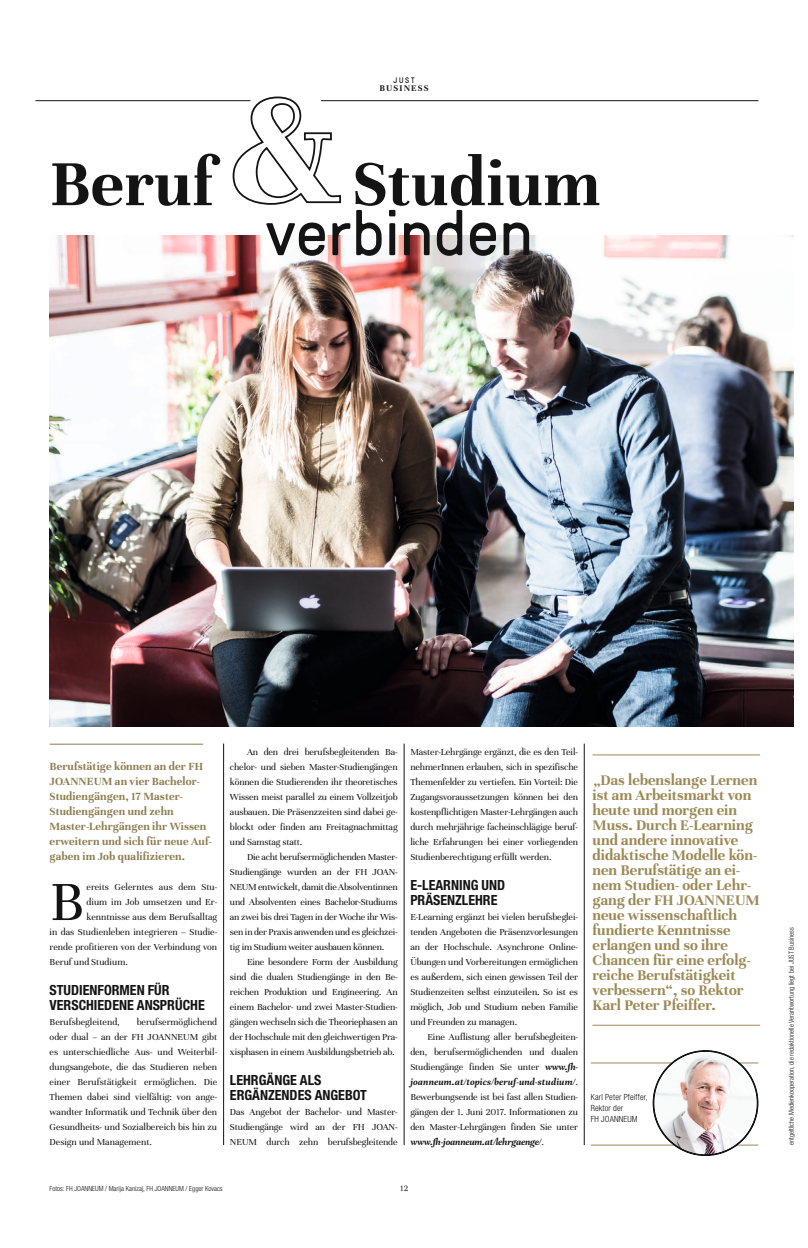
<style>
.page{position:relative;width:808px;height:1248px;background:#fff}
.page>*{position:absolute;margin:0;border:0;box-sizing:border-box;transform-origin:0 0}
.t1{font:700 70px "Unna";letter-spacing:.01em;color:#131413}
.t2{font:64px "GT Pressura Trial";letter-spacing:.015em;color:#131413}
.t3{font:60.3px "Unna";color:#131413}
.t4{font:700 16px/15px "Unna";color:#9c8955}
.t5{font:700 condensed 14px/15px "Helvetica Neue LT Std";color:#131413}
.t6{font:700 12px/15px "Unna";letter-spacing:.01em;color:#8e7d51}
.t7{font:10px/15px "Unna";letter-spacing:-.01em;color:#131413;text-align:justify}
.t8{font:700 9.5px "Unna";letter-spacing:.12em;color:#131413}
.t9{font:9px "Unna";color:#131413}
.t10{font:300 condensed 8.5px/11px "Helvetica Neue LT Std";letter-spacing:.02em;color:#131413}
.t11{font:8px "GT Pressura Trial";color:#131413}
.t12{font:300 condensed 7px "Helvetica Neue LT Std";color:#131413}
.s1{font-weight:700;font-style:italic}
</style>
<div class="page">
<img style="left:50px;top:236px;width:744px;height:490px">
<hr style="left:223px;top:743px;width:1px;height:401px;background:#131413">
<hr style="left:404px;top:743px;width:1px;height:401px;background:#131413">
<hr style="left:584px;top:743px;width:1px;height:401px;background:#131413">
<hr style="left:591px;top:1062px;width:167px;height:1px;background:#9c8955">
<hr style="left:591px;top:1144px;width:167px;height:1px;background:#9c8955">
<svg style="left:652px;top:1050px;width:107px;height:106px"></svg>
<svg style="left:232px;top:96px;width:110px;height:109px"></svg>
<hr style="left:35px;top:100px;width:215px;height:1px;background:#131413">
<hr style="left:321px;top:100px;width:437px;height:1px;background:#131413">
<hr style="left:50px;top:743px;width:153px;height:1px;background:#8e7d51">
<hr style="left:592px;top:754px;width:168px;height:1px;background:#9c8955">
<hr style="left:592px;top:1024px;width:168px;height:1px;background:#9c8955">
<p class="t11" style="left:393px;top:78px;width:23px">JUST</p>
<p class="t8" style="left:379px;top:82px;width:50px">BUSINESS</p>
<h1 class="t1" style="left:50px;top:143px;width:165px">Beruf</h1>
<h1 class="t1" style="left:352px;top:143px;width:249px">Studium</h1>
<h2 class="t2" style="left:266px;top:210px;width:268px">verbinden</h2>
<p class="t6" style="left:50px;top:758px;width:164px">Berufstätige können an der FH<br>JOANNEUM an vier Bachelor-<br>Studiengängen, 17 Master-<br>Studiengängen und zehn<br>Master-Lehrgängen ihr Wissen erweitern und sich für neue Auf&shy;gaben im Job qualifizieren.</p>
<h3 class="t3" style="left:50px;top:867px;width:36px">B</h3>
<p class="t7" style="left:87px;top:879px;width:132px">ereits Gelerntes aus dem Stu-</p>
<p class="t7" style="left:87px;top:894px;width:132px">dium im Job umsetzen und Er-</p>
<p class="t7" style="left:87px;top:909px;width:132px">kenntnisse aus dem Berufsalltag</p>
<p class="t7" style="left:50px;top:924px;width:169px">in das Studienleben integrieren – Studie-</p>
<p class="t7" style="left:50px;top:939px;width:169px">rende profitieren von der Verbindung von</p>
<p class="t7" style="left:50px;top:954px;width:80px">Beruf und Studium.</p>
<h3 class="t5" style="left:50px;top:982px;width:157px">STUDIENFORMEN FÜR<br>VERSCHIEDENE ANSPRÜCHE</h3>
<p class="t7" style="left:50px;top:1014px;width:72px">Berufsbegleitend,</p>
<p class="t7" style="left:50px;top:1014px;width:169px;text-indent:87px">berufsermöglichend oder dual – an der FH JOANNEUM gibt es unterschiedliche Aus- und Weiterbil&shy;dungsangebote, die das Studieren neben einer Berufstätigkeit ermöglichen. Die Themen dabei sind vielfältig: von ange&shy;wandter Informatik und Technik über den Gesundheits- und Sozialbereich bis hin zu Design und Management.</p>
<p class="t7" style="left:230px;top:744px;width:169px;text-indent:17px">An den drei berufsbegleitenden Ba&shy;chelor- und sieben Master-Studiengängen können die Studierenden ihr theoretisches Wissen meist parallel zu einem Vollzeitjob ausbauen. Die Präsenzzeiten sind dabei ge&shy;blockt oder finden am Freitagnachmittag und Samstag statt.</p>
<p class="t7" style="left:230px;top:849px;width:169px;text-indent:17px">Die acht berufsermöglichenden Master-Studiengänge wurden an der FH JOAN-NEUM entwickelt, damit die Absolventinnen und Absolventen eines Bachelor-Studiums an zwei bis drei Tagen in der Woche ihr Wis&shy;sen in der Praxis anwenden und es gleichzei&shy;tig im Studium weiter ausbauen können.</p>
<p class="t7" style="left:230px;top:954px;width:169px;text-indent:17px">Eine besondere Form der Ausbildung sind die dualen Studiengänge in den Be&shy;reichen Produktion und Engineering. An einem Bachelor- und zwei Master-Studien&shy;gängen wechseln sich die Theoriephasen an der Hochschule mit den gleichwertigen Pra&shy;xisphasen in einem Ausbildungsbetrieb ab.</p>
<h3 class="t5" style="left:230px;top:1072px;width:138px">LEHRGÄNGE ALS<br>ERGÄNZENDES ANGEBOT</h3>
<p class="t7" style="left:230px;top:1104px;width:169px">Das Angebot der Bachelor- und Master-Studiengänge wird an der FH JOAN-NEUM durch zehn berufsbegleitende</p>
<p class="t7" style="left:410px;top:744px;width:169px">Master-Lehrgänge ergänzt, die es den Teil&shy;nehmerInnen erlauben, sich in spezifische Themenfelder zu vertiefen. Ein Vorteil: Die Zugangsvoraussetzungen können bei den kostenpflichtigen Master-Lehrgängen auch durch mehrjährige facheinschlägige beruf&shy;liche Erfahrungen bei einer vorliegenden Studienberechtigung erfüllt werden.</p>
<h3 class="t5" style="left:410px;top:877px;width:96px">E-LEARNING UND<br>PRÄSENZLEHRE</h3>
<p class="t7" style="left:410px;top:909px;width:169px">E-Learning ergänzt bei vielen berufsbeglei&shy;tenden Angeboten die Präsenzvorlesungen an der Hochschule. Asynchrone Online-Übungen und Vorbereitungen ermöglichen es außerdem, sich einen gewissen Teil der Studienzeiten selbst einzuteilen. So ist es möglich, Job und Studium neben Familie und Freunden zu managen.</p>
<p class="t7" style="left:410px;top:1029px;width:169px;text-indent:17px">Eine Auflistung aller berufsbegleiten&shy;den, berufsermöglichenden und dualen Studiengänge finden Sie unter <span class="s1">www.fh&shy;joanneum.at/topics/beruf-und-studium/</span>.<br>Bewerbungsende ist bei fast allen Studien&shy;gängen der 1. Juni 2017. Informationen zu den Master-Lehrgängen finden Sie unter <span class="s1">www.fh-joanneum.at/lehrgaenge/</span>.</p>
<p class="t4" style="left:592px;top:772px;width:169px">„Das lebenslange Lernen ist am Arbeitsmarkt von heute und morgen ein<br>Muss. Durch E-Learning und andere innovative didaktische Modelle kön&shy;nen Berufstätige an ei&shy;nem Studien- oder Lehr&shy;gang der FH JOANNEUM neue wissenschaftlich fundierte Kenntnisse erlangen und so ihre<br>Chancen für eine erfolg&shy;reiche Berufstätigkeit verbessern“, so Rektor<br>Karl Peter Pfeiffer.</p>
<p class="t10" style="left:591px;top:1091px;width:59px">Karl Peter Pfeiffer,<br>Rektor der<br>FH JOANNEUM</p>
<p class="t12" style="left:50px;top:1183px;width:174px">Fotos: FH JOANNEUM / Marija Kanizaj, FH JOANNEUM / Egger Kovacs</p>
<p class="t9" style="left:400px;top:1182px;width:10px">12</p>
<p class="t12" style="left:787px;top:1145px;width:219px;rotate:-90deg">entgeltliche Medienkooperation, die redaktionelle Verantwortung liegt bei JUST Business</p>
</div>
